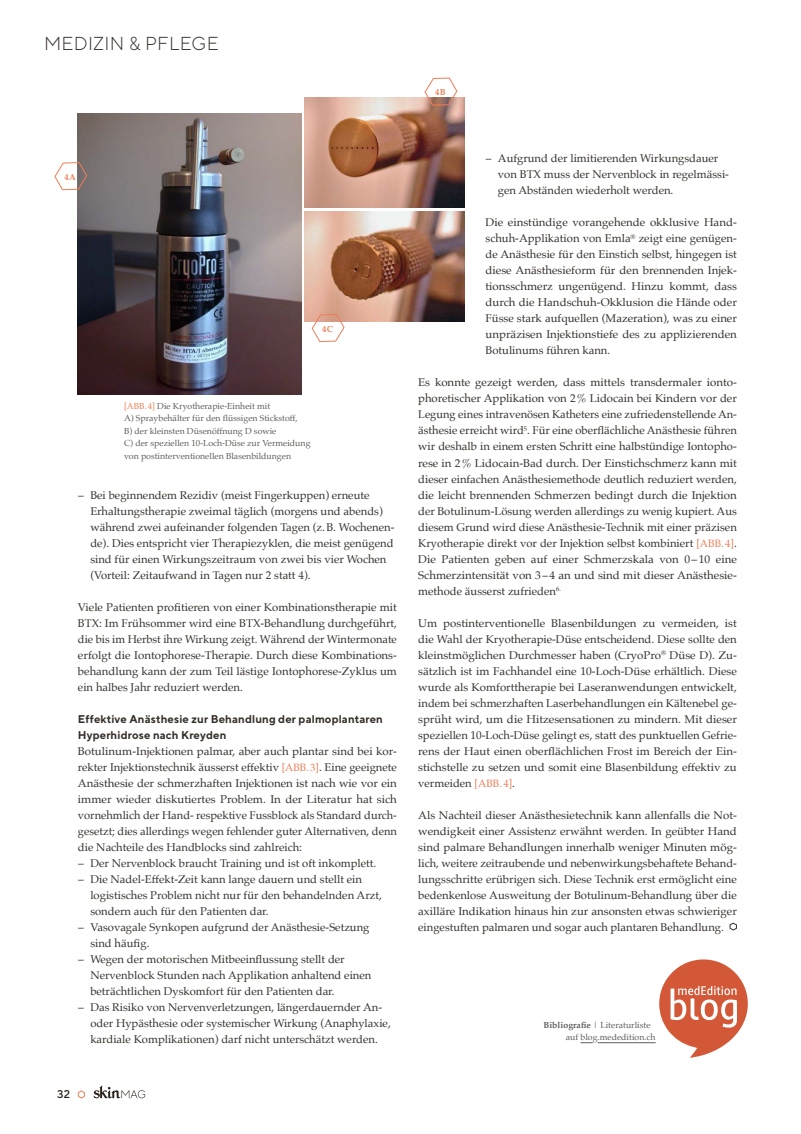
<style>
.page{position:relative;width:801px;height:1134px;background:#fff}
.page>*{position:absolute;margin:0;border:0;box-sizing:border-box;transform-origin:0 0}
.t1{font:300 18.75px "TT Norms";letter-spacing:.015em;color:#36302b}
.t2{font:11.25px/16px "Palatino";color:#36302b}
.t3{font:700 11.25px/16px "TT Norms";letter-spacing:.01em;color:#36302b}
.t4{font:500 11.25px "TT Norms";color:#29211a}
.t5{font:8.75px/12.5px "Palatino";color:#605d5a}
.t6{font:700 8.75px "Palatino";color:#ee7e57}
.s1{color:#ee7e57}
.s2{font-size:10.62px;color:#ee7e57}
.s3{font-weight:700}
</style>
<div class="page">
<svg style="left:78px;top:1090px;width:7px;height:9px"></svg>
<svg style="left:94px;top:1086px;width:51px;height:12px"></svg>
<svg style="left:580px;top:1042px;width:13px;height:1px"></svg>
<hr style="left:597px;top:1042px;width:58px;height:1px;background:#605d5a">
<svg style="left:729px;top:922px;width:8px;height:9px"></svg>
<img style="left:78px;top:114px;width:223px;height:281px">
<img style="left:305px;top:211px;width:159px;height:111px">
<img style="left:305px;top:98px;width:159px;height:110px">
<svg style="left:54px;top:162px;width:33px;height:28px"></svg>
<svg style="left:424px;top:77px;width:33px;height:29px"></svg>
<svg style="left:311px;top:314px;width:34px;height:28px"></svg>
<svg style="left:659px;top:959px;width:89px;height:99px"></svg>
<h1 class="t1" style="left:44px;top:32px;width:176px">MEDIZIN &amp; PFLEGE</h1>
<p class="t6" style="left:435px;top:85px;width:12px">4B</p>
<p class="t6" style="left:64px;top:169px;width:13px">4A</p>
<p class="t6" style="left:322px;top:321px;width:12px">4C</p>
<p class="t5" style="left:124px;top:400px;width:188px"><span class="s1">[ABB.4]</span> Die Kryotherapie-Einheit mit<br>A) Spraybehälter für den flüssigen Stickstoff,<br>B) der kleinsten Düsenöffnung D sowie<br>C) der speziellen 10-Loch-Düse zur Vermeidung von postinterventionellen Blasenbildungen</p>
<p class="t2" style="left:90px;top:487px;width:306px;text-indent:-12px">– Bei beginnendem Rezidiv (meist Fingerkuppen) erneute Erhaltungstherapie zweimal täglich (morgens und abends) während zwei aufeinander folgenden Tagen (z.B. Wochenen&shy;de). Dies entspricht vier Therapiezyklen, die meist genügend sind für einen Wirkungszeitraum von zwei bis vier Wochen (Vorteil: Zeitaufwand in Tagen nur 2 statt 4).</p>
<p class="t2" style="left:78px;top:599px;width:320px;text-align:justify">Viele Patienten profitieren von einer Kombinationstherapie mit BTX: Im Frühsommer wird eine BTX-Behandlung durchgeführt, die bis im Herbst ihre Wirkung zeigt. Während der Wintermonate erfolgt die Iontophorese-Therapie. Durch diese Kombinations&shy;behandlung kann der zum Teil lästige Iontophorese-Zyklus um ein halbes Jahr reduziert werden.</p>
<p class="t3" style="left:78px;top:710px;width:306px">Effektive Anästhesie zur Behandlung der palmoplantaren<br>Hyperhidrose nach Kreyden</p>
<p class="t2" style="left:78px;top:743px;width:320px;text-align:justify">Botulinum-Injektionen palmar, aber auch plantar sind bei kor&shy;rekter Injektionstechnik äusserst effektiv <span class="s2">[ABB.3]</span>. Eine geeignete Anästhesie der schmerzhaften Injektionen ist nach wie vor ein immer wieder diskutiertes Problem. In der Literatur hat sich vornehmlich der Hand- respektive Fussblock als Standard durch&shy;gesetzt; dies allerdings wegen fehlender guter Alternativen, denn die Nachteile des Handblocks sind zahlreich:</p>
<p class="t2" style="left:78px;top:855px;width:299px">– Der Nervenblock braucht Training und ist oft inkomplett.</p>
<p class="t2" style="left:90px;top:871px;width:293px;text-indent:-12px">– Die Nadel-Effekt-Zeit kann lange dauern und stellt ein logistisches Problem nicht nur für den behandelnden Arzt, sondern auch für den Patienten dar.</p>
<p class="t2" style="left:90px;top:919px;width:281px;text-indent:-12px">– Vasovagale Synkopen aufgrund der Anästhesie-Setzung sind häufig.</p>
<p class="t2" style="left:90px;top:951px;width:283px;text-indent:-12px">– Wegen der motorischen Mitbeeinflussung stellt der<br>Nervenblock Stunden nach Applikation anhaltend einen beträchtlichen Dyskomfort für den Patienten dar.</p>
<p class="t2" style="left:90px;top:999px;width:302px;text-indent:-12px">– Das Risiko von Nervenverletzungen, längerdauernder An&shy;oder Hypästhesie oder systemischer Wirkung (Anaphylaxie, kardiale Komplikationen) darf nicht unterschätzt werden.</p>
<p class="t4" style="left:57px;top:1087px;width:14px">32</p>
<p class="t2" style="left:498px;top:151px;width:233px;text-indent:-12px">– Aufgrund der limitierenden Wirkungsdauer von BTX muss der Nervenblock in regelmässi&shy;gen Abständen wiederholt werden.</p>
<p class="t2" style="left:485px;top:215px;width:253px;text-align:justify">Die einstündige vorangehende okklusive Hand&shy;schuh-Applikation von Emla<sup>®</sup> zeigt eine genügen&shy;de Anästhesie für den Einstich selbst, hingegen ist diese Anästhesieform für den brennenden Injek&shy;tionsschmerz ungenügend. Hinzu kommt, dass durch die Handschuh-Okklusion die Hände oder Füsse stark aufquellen (Mazeration), was zu einer unpräzisen Injektionstiefe des zu applizierenden Botulinums führen kann.</p>
<p class="t2" style="left:418px;top:375px;width:320px;text-align:justify">Es konnte gezeigt werden, dass mittels transdermaler ionto&shy;phoretischer Applikation von 2% Lidocain bei Kindern vor der Legung eines intravenösen Katheters eine zufriedenstellende An&shy;ästhesie erreicht wird<sup>5</sup>. Für eine oberflächliche Anästhesie führen wir deshalb in einem ersten Schritt eine halbstündige Iontopho&shy;rese in 2% Lidocain-Bad durch. Der Einstichschmerz kann mit dieser einfachen Anästhesiemethode deutlich reduziert werden, die leicht brennenden Schmerzen bedingt durch die Injektion der Botulinum-Lösung werden allerdings zu wenig kupiert. Aus diesem Grund wird diese Anästhesie-Technik mit einer präzisen Kryotherapie direkt vor der Injektion selbst kombiniert <span class="s2">[ABB.4]</span>.<br>Die Patienten geben auf einer Schmerzskala von 0–10 eine Schmerzintensität von 3– 4 an und sind mit dieser Anästhesie&shy;methode äusserst zufrieden<sup>6.</sup></p>
<p class="t2" style="left:418px;top:615px;width:320px;text-align:justify">Um postinterventionelle Blasenbildungen zu vermeiden, ist die Wahl der Kryotherapie-Düse entscheidend. Diese sollte den kleinstmöglichen Durchmesser haben (CryoPro<sup>®</sup> Düse D). Zu&shy;sätzlich ist im Fachhandel eine 10-Loch-Düse erhältlich. Diese wurde als Komforttherapie bei Laseranwendungen entwickelt, indem bei schmerzhaften Laserbehandlungen ein Kältenebel ge&shy;sprüht wird, um die Hitzesensationen zu mindern. Mit dieser speziellen 10-Loch-Düse gelingt es, statt des punktuellen Gefrie&shy;rens der Haut einen oberflächlichen Frost im Bereich der Ein&shy;stichstelle zu setzen und somit eine Blasenbildung effektiv zu vermeiden <span class="s2">[ABB.4]</span>.</p>
<p class="t2" style="left:418px;top:807px;width:320px;text-align:justify">Als Nachteil dieser Anästhesietechnik kann allenfalls die Not&shy;wendigkeit einer Assistenz erwähnt werden. In geübter Hand sind palmare Behandlungen innerhalb weniger Minuten mög&shy;lich, weitere zeitraubende und nebenwirkungsbehaftete Behand&shy;lungsschritte erübrigen sich. Diese Technik erst ermöglicht eine bedenkenlose Ausweitung der Botulinum--Behandlung über die axilläre Indikation hinaus hin zur ansonsten etwas schwieriger eingestuften palmaren und sogar auch plantaren Behandlung.</p>
<p class="t5" style="left:566px;top:1018px;width:91px;text-indent:-22px"><span class="s3">Bibliografie</span> | Literaturliste auf blog.mededition.ch</p>
</div>
